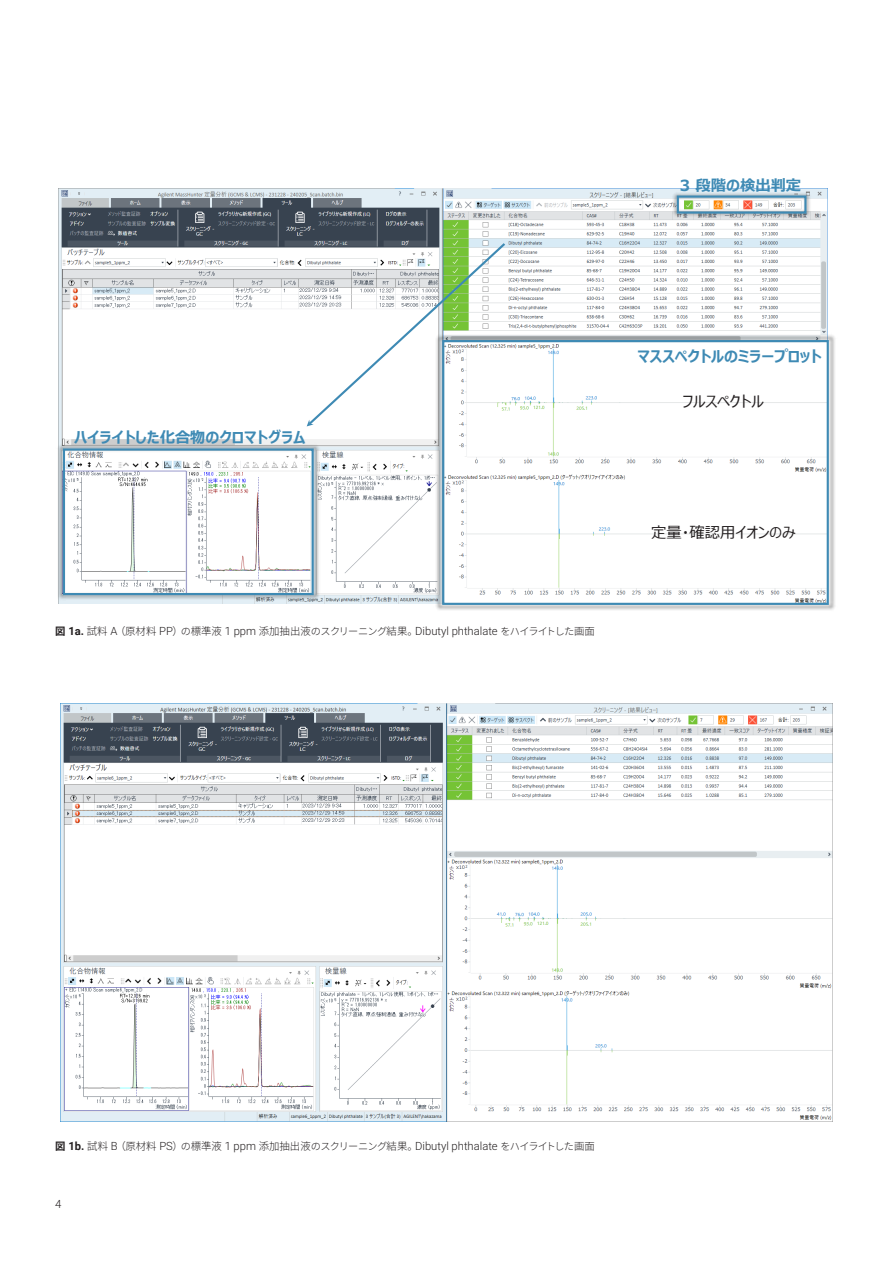
<style>
.page{position:relative;width:893px;height:1263px;background:#fff}
.page>*{position:absolute;margin:0;border:0;box-sizing:border-box;transform-origin:0 0}
.t1{font:700 15.3px "Meiryo UI";color:#3e8ab4}
.t2{font:15.3px "Meiryo UI";color:#231f20}
.Text{font:300 11.4px "Roboto";color:#231f20}
.s1{font-family:"Noto Sans CJ Kjp";font-weight:700;font-size:10.5px}
.s2{font-weight:700}
.s3{font-family:"Noto Sans CJ Kjp";font-size:10.5px}
.s4{font-family:"Noto Sans CJ Kjp";font-size:10.35px}
</style>
<div class="page">
<img style="left:59px;top:189px;width:769px;height:415px">
<img style="left:670px;top:190px;width:143px;height:29px">
<div style="left:677px;top:195px;width:129px;height:19px;border:2px solid #3e8ab4"></div>
<img style="left:433px;top:332px;width:402px;height:278px">
<div style="left:442px;top:340px;width:387px;height:265px;border:2px solid #3e8ab4"></div>
<img style="left:58px;top:442px;width:263px;height:160px">
<div style="left:63px;top:448px;width:251px;height:147px;border:2px solid #3e8ab4"></div>
<svg style="left:307px;top:241px;width:200px;height:186px"></svg>
<img style="left:61px;top:703px;width:772px;height:419px">
<p class="t1" style="left:680px;top:175px;width:123px">3 段階の検出判定</p>
<p class="t1" style="left:74px;top:427px;width:233px">ハイライトした化合物のクロマトグラム</p>
<p class="Text" style="left:55px;top:623px;width:541px"><span class="s1">図</span> <span class="s2">1a.</span> <span class="s3">試料</span> A<span class="s3">（原材料</span> PP<span class="s3">）</span><span class="s4">の</span><span class="s3">標準液</span> 1 ppm <span class="s3">添加抽出液</span><span class="s4">のスクリーニング</span><span class="s3">結果。</span>Dibutyl phthalate <span class="s4">をハイライトした</span><span class="s3">画面</span></p>
<p class="t1" style="left:638px;top:346px;width:185px">マススペクトルのミラープロット</p>
<p class="t2" style="left:683px;top:391px;width:82px">フルスペクトル</p>
<p class="t2" style="left:651px;top:522px;width:146px">定量・確認用イオンのみ</p>
<p class="Text" style="left:55px;top:1137px;width:541px"><span class="s1">図</span> <span class="s2">1b.</span> <span class="s3">試料</span> B<span class="s3">（原材料</span> PS<span class="s3">）</span><span class="s4">の</span><span class="s3">標準液</span> 1 ppm <span class="s3">添加抽出液</span><span class="s4">のスクリーニング</span><span class="s3">結果。</span>Dibutyl phthalate <span class="s4">をハイライトした</span><span class="s3">画面</span></p>
<p class="Text" style="left:55px;top:1196px;width:8px">4</p>
</div>
